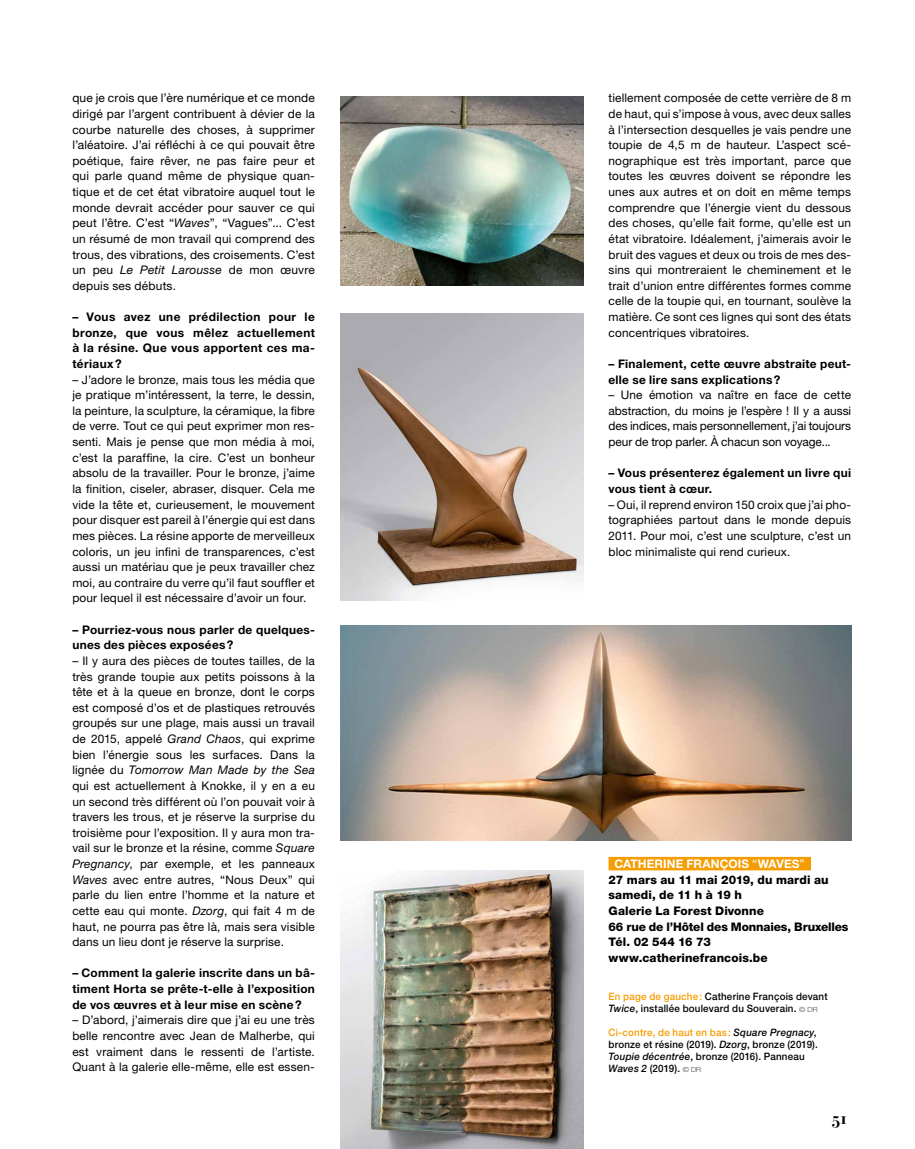
<style>
.page{position:relative;width:915px;height:1149px;background:#fff}
.page>*{position:absolute;margin:0;border:0;box-sizing:border-box;transform-origin:0 0}
.t1{font:16.5px "Bauer Bodoni Bold Os F";color:#000}
.t2{font:11.85px/15.6px "Helvetica Neue LT Std";letter-spacing:.015em;color:#000;text-align:justify}
.t3{font:700 11.85px/15.6px "Helvetica Neue LT Std";letter-spacing:.025em;color:#000}
.t4{font:800 11.85px/15.6px "Helvetica Neue LT Std";letter-spacing:.005em;color:#000}
.t5{font:500 10.2px/12px "Helvetica Neue LT Std";letter-spacing:.02em;color:#000;scale:.96 1}
.s1{font-style:italic}
.s2{font-weight:700;color:#fff}
.s3{font-weight:400;color:#fff}
.s4{color:#f59c00}
.s5{font-weight:100;font-size:7.05px}
</style>
<div class="page">
<div style="left:608px;top:856px;width:202px;height:14px;background:#f59c00"></div>
<img style="left:340px;top:313px;width:243px;height:287px">
<img style="left:340px;top:870px;width:243px;height:278px">
<img style="left:340px;top:96px;width:243px;height:189px">
<img style="left:340px;top:625px;width:510px;height:215px">
<p class="t2" style="left:72px;top:90px;width:244px">que je crois que l’ère numérique et ce monde dirigé par l’argent contribuent à dévier de la courbe naturelle des choses, à supprimer l’aléatoire. J’ai réfléchi à ce qui pouvait être poétique, faire rêver, ne pas faire peur et qui parle quand même de physique quan&shy;tique et de cet état vibratoire auquel tout le monde devrait accéder pour sauver ce qui peut l’être. C’est “<span class="s1">Waves</span>”, “Vagues”... C’est un résumé de mon travail qui comprend des trous, des vibrations, des croisements. C’est un peu <span class="s1">Le Petit Larousse</span> de mon œuvre depuis ses débuts.</p>
<p class="t3" style="left:72px;top:309px;width:244px;text-align:justify">– Vous avez une prédilection pour le bronze, que vous mêlez actuellement à la résine. Que vous apportent ces ma&shy;tériaux?</p>
<p class="t2" style="left:72px;top:371px;width:244px">– J’adore le bronze, mais tous les média que je pratique m’intéressent, la terre, le dessin, la peinture, la sculpture, la céramique, la fibre de verre. Tout ce qui peut exprimer mon res&shy;senti. Mais je pense que mon média à moi, c’est la paraffine, la cire. C’est un bonheur absolu de la travailler. Pour le bronze, j’aime la finition, ciseler, abraser, disquer. Cela me vide la tête et, curieusement, le mouvement pour disquer est pareil à l’énergie qui est dans mes pièces. La résine apporte de merveilleux coloris, un jeu infini de transparences, c’est aussi un matériau que je peux travailler chez moi, au contraire du verre qu’il faut souffler et pour lequel il est nécessaire d’avoir un four.</p>
<p class="t3" style="left:72px;top:621px;width:244px">– Pourriez-vous nous parler de quelques&shy;unes des pièces exposées?</p>
<p class="t2" style="left:72px;top:652px;width:244px">– Il y aura des pièces de toutes tailles, de la très grande toupie aux petits poissons à la tête et à la queue en bronze, dont le corps est composé d’os et de plastiques retrouvés groupés sur une plage, mais aussi un travail de 2015, appelé <span class="s1">Grand Chaos</span>, qui exprime bien l’énergie sous les surfaces. Dans la lignée du <span class="s1">Tomorrow Man Made by the Sea </span>qui est actuellement à Knokke, il y en a eu un second très différent où l’on pouvait voir à travers les trous, et je réserve la surprise du troisième pour l’exposition. Il y aura mon tra&shy;vail sur le bronze et la résine, comme <span class="s1">Square Pregnancy</span>, par exemple, et les panneaux <span class="s1">Waves</span> avec entre autres, “Nous Deux” qui parle du lien entre l’homme et la nature et cette eau qui monte. <span class="s1">Dzorg</span>, qui fait 4 m de haut, ne pourra pas être là, mais sera visible dans un lieu dont je réserve la surprise.</p>
<p class="t3" style="left:72px;top:964px;width:244px;text-align:justify">– Comment la galerie inscrite dans un bâ&shy;timent Horta se prête-t-elle à l’exposition de vos œuvres et à leur mise en scène?</p>
<p class="t2" style="left:72px;top:1011px;width:244px">– D’abord, j’aimerais dire que j’ai eu une très belle rencontre avec Jean de Malherbe, qui est vraiment dans le ressenti de l’artiste.<br>Quant à la galerie elle-même, elle est essen-</p>
<p class="t2" style="left:608px;top:90px;width:244px">tiellement composée de cette verrière de 8 m de haut, qui s’impose à vous, avec deux salles à l’intersection desquelles je vais pendre une toupie de 4,5 m de hauteur. L’aspect scé&shy;nographique est très important, parce que toutes les œuvres doivent se répondre les unes aux autres et on doit en même temps comprendre que l’énergie vient du dessous des choses, qu’elle fait forme, qu’elle est un état vibratoire. Idéalement, j’aimerais avoir le bruit des vagues et deux ou trois de mes des&shy;sins qui montreraient le cheminement et le trait d’union entre différentes formes comme celle de la toupie qui, en tournant, soulève la matière. Ce sont ces lignes qui sont des états concentriques vibratoires.</p>
<p class="t3" style="left:608px;top:355px;width:244px">– Finalement, cette œuvre abstraite peut&shy;elle se lire sans explications?</p>
<p class="t2" style="left:608px;top:387px;width:244px">– Une émotion va naître en face de cette abstraction, du moins je l’espère ! Il y a aussi des indices, mais personnellement, j’ai toujours peur de trop parler. À chacun son voyage...</p>
<p class="t3" style="left:608px;top:465px;width:244px">– Vous présenterez également un livre qui vous tient à cœur.</p>
<p class="t2" style="left:608px;top:496px;width:244px">– Oui, il reprend environ 150 croix que j’ai pho&shy;tographiées partout dans le monde depuis 2011. Pour moi, c’est une sculpture, c’est un bloc minimaliste qui rend curieux.</p>
<p class="t4" style="left:608px;top:855px;width:241px;text-indent:6px"><span class="s2">CATHERINE FRANÇOIS</span> <span class="s3">“</span><span class="s2">WAVES</span><span class="s3">”<br></span>27 mars au 11 mai 2019, du mardi au samedi, de 11 h à 19 h<br>Galerie La Forest Divonne<br>66 rue de l’Hôtel des Monnaies, Bruxelles<br>Tél. 02 544 16 73 www.catherinefrancois.be</p>
<p class="t5" style="left:608px;top:989px;width:230px"><span class="s4">En page de gauche:</span> Catherine François devant<br><span class="s1">Twice</span>, installée boulevard du Souverain. <span class="s5">© DR</span></p>
<p class="t5" style="left:608px;top:1025px;width:219px"><span class="s4">Ci-contre, de haut en bas:</span> <span class="s1">Square Pregnacy</span>, bronze et résine (2019). <span class="s1">Dzorg</span>, bronze (2019).<br><span class="s1">Toupie décentrée</span>, bronze (2016). Panneau <span class="s1">Waves 2</span> (2019). <span class="s5">© DR</span></p>
<h1 class="t1" style="left:831px;top:1108px;width:16px">51</h1>
</div>
